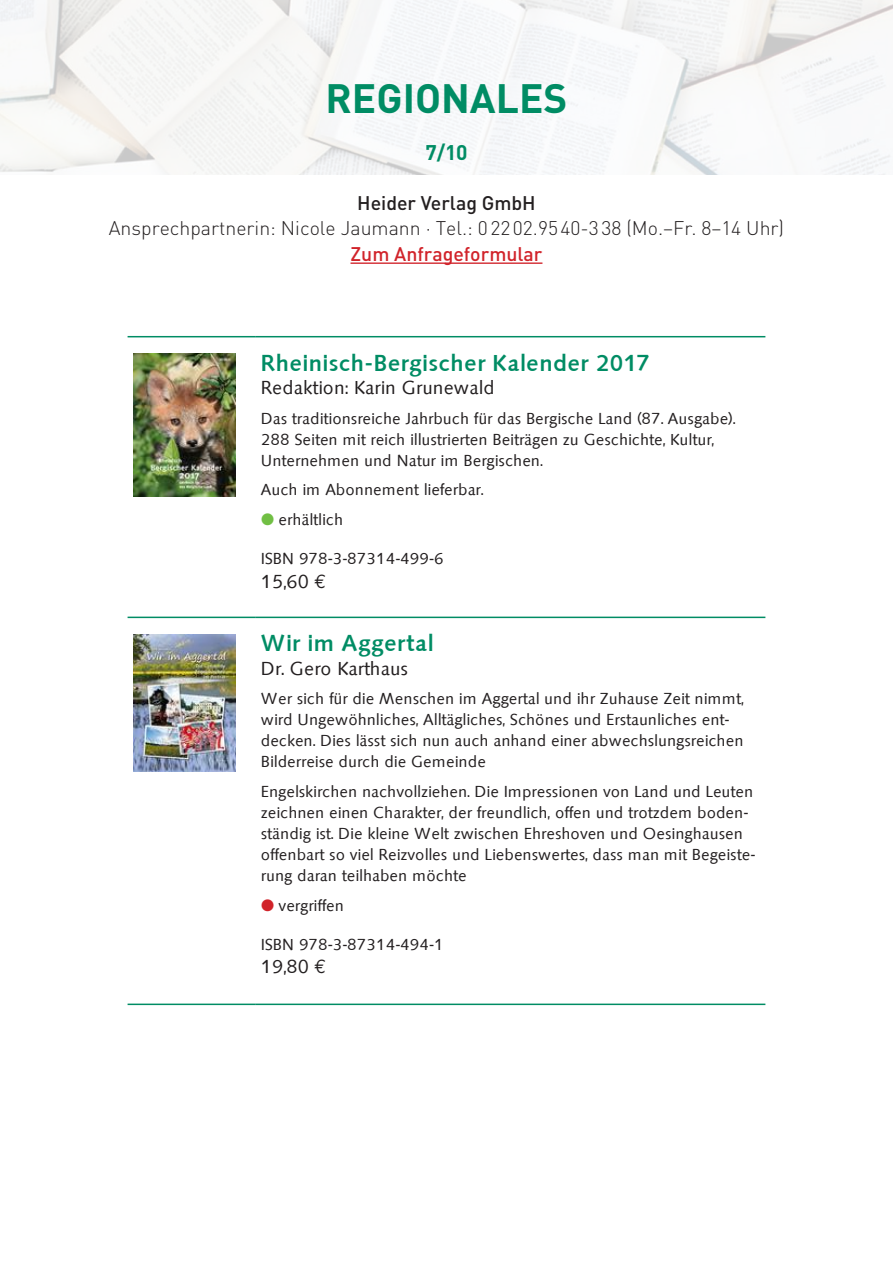
<style>
.page{position:relative;width:893px;height:1263px;background:#fff}
.page>*{position:absolute;margin:0;border:0;box-sizing:border-box;transform-origin:0 0}
.t1{font:700 40.5px "FF Din Heider";color:#008c64}
.t2{font:500 24px "Saxony";letter-spacing:.01em;color:#008c64}
.t3{font:700 21px "FF Din Heider";color:#008c64}
.t4{font:300 19.5px "FF Din Heider";color:#231f20}
.t5{font:19.5px "Saxony";color:#231f20}
.t6{font:19.5px "FF Din Heider";color:#d1232a}
.t7{font:19.5px "FF Din Heider";color:#231f20}
.t8{font:16.5px/21px "Saxony";color:#231f20}
.s1{color:#71bf44}
.s2{font-family:"Euro Mono"}
.s3{color:#d1232a}
</style>
<div class="page">
<div style="left:0;top:0;width:893px;height:203px;background:#f8f8f8"></div>
<hr style="left:350px;top:262px;width:192px;height:2px;background:#d1232a">
<hr style="left:128px;top:336px;width:127px;height:1px;background:#008c64">
<hr style="left:255px;top:336px;width:510px;height:1px;background:#008c64">
<hr style="left:128px;top:617px;width:127px;height:1px;background:#008c64">
<hr style="left:255px;top:617px;width:510px;height:1px;background:#008c64">
<hr style="left:128px;top:1003px;width:127px;height:2px;background:#008c64">
<hr style="left:255px;top:1003px;width:510px;height:2px;background:#008c64">
<img style="left:134px;top:354px;width:102px;height:143px">
<img style="left:134px;top:634px;width:102px;height:138px">
<h1 class="t1" style="left:325px;top:72px;width:244px">REGIONALES</h1>
<p class="t3" style="left:425px;top:138px;width:44px">7/10</p>
<p class="t7" style="left:357px;top:190px;width:180px">Heider Verlag GmbH</p>
<p class="t4" style="left:109px;top:216px;width:677px">Ansprechpartnerin: Nicole Jaumann · Tel.: 02202.9540-338 (Mo.–Fr. 8–14 Uhr)</p>
<p class="t6" style="left:350px;top:241px;width:193px">Zum Anfrageformular</p>
<h2 class="t2" style="left:261px;top:349px;width:391px">Rheinisch-Bergischer Kalender 2017</h2>
<p class="t5" style="left:261px;top:377px;width:235px">Redaktion: Karin Grunewald</p>
<p class="t8" style="left:261px;top:408px;width:476px">Das traditionsreiche Jahrbuch für das Bergische Land (87. Ausgabe).<br>288 Seiten mit reich illustrierten Beiträgen zu Geschichte, Kultur,<br>Unternehmen und Natur im Bergischen.</p>
<p class="t8" style="left:261px;top:479px;width:224px">Auch im Abonnement lieferbar.</p>
<p class="t8" style="left:261px;top:509px;width:84px"><span class="s1">●</span> erhältlich</p>
<p class="t8" style="left:261px;top:548px;width:184px">ISBN 978-3-87314-499-6</p>
<p class="t5" style="left:261px;top:570px;width:67px">15,60 <span class="s2">€</span></p>
<h2 class="t2" style="left:261px;top:630px;width:174px">Wir im Aggertal</h2>
<p class="t5" style="left:261px;top:657px;width:149px">Dr. Gero Karthaus</p>
<p class="t8" style="left:261px;top:688px;width:484px">Wer sich für die Menschen im Aggertal und ihr Zuhause Zeit nimmt, wird Ungewöhnliches, Alltägliches, Schönes und Erstaunliches ent&shy;decken. Dies lässt sich nun auch anhand einer abwechslungsreichen Bilderreise durch die Gemeinde</p>
<p class="t8" style="left:261px;top:781px;width:496px">Engelskirchen nachvollziehen. Die Impressionen von Land und Leuten zeichnen einen Charakter, der freundlich, offen und trotzdem boden&shy;ständig ist. Die kleine Welt zwischen Ehreshoven und Oesinghausen offenbart so viel Reizvolles und Liebenswertes, dass man mit Begeiste&shy;rung daran teilhaben möchte</p>
<p class="t8" style="left:261px;top:895px;width:85px"><span class="s3">●</span> vergriffen</p>
<p class="t8" style="left:261px;top:934px;width:184px">ISBN 978-3-87314-494-1</p>
<p class="t5" style="left:261px;top:956px;width:67px">19,80 <span class="s2">€</span></p>
</div>
